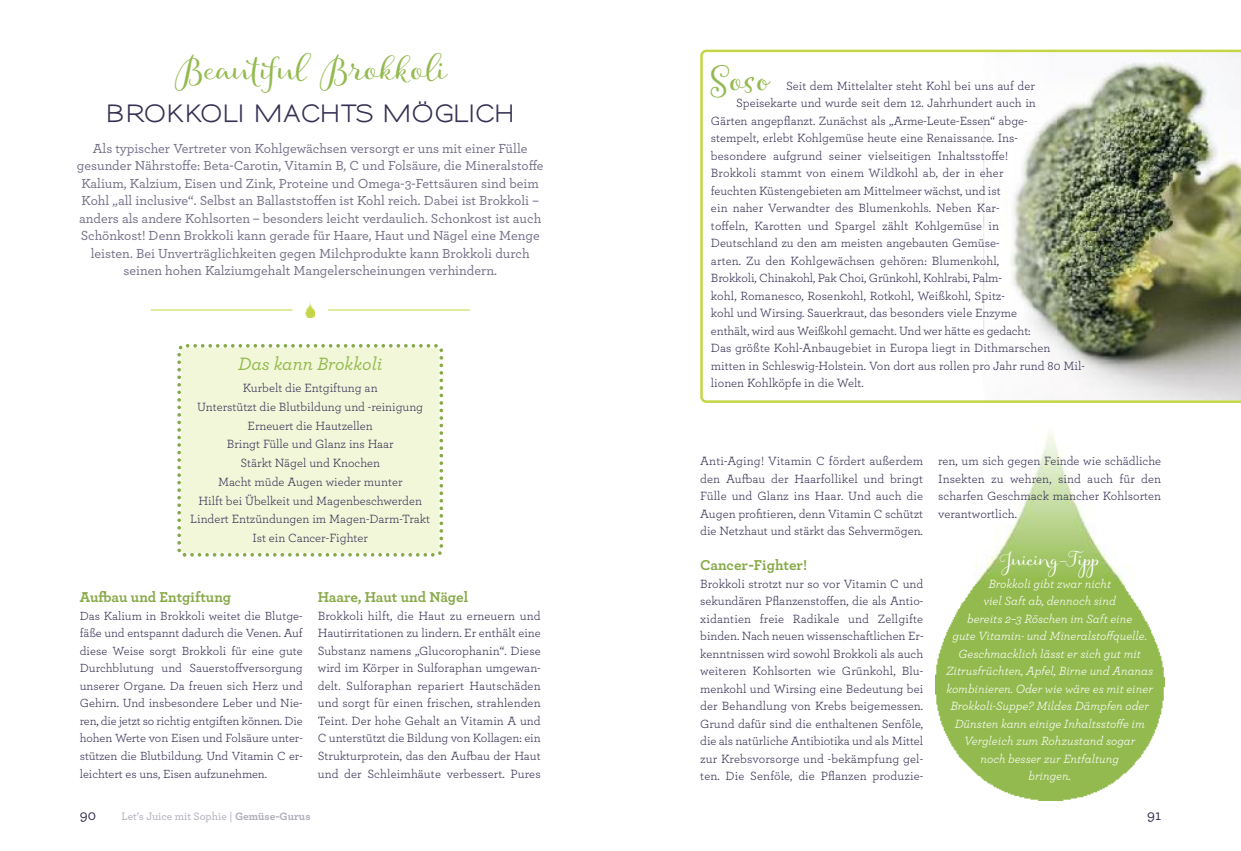
<style>
.page{position:relative;width:1241px;height:851px;background:#fff}
.page>*{position:absolute;margin:0;border:0;box-sizing:border-box;transform-origin:0 0}
.t1{font:31.25px "Allegretto Script";color:#93ba4e}
.t2{font:700 23.12px "Sansumi";letter-spacing:.005em;color:#343153}
.t3{font:italic 500 18.75px "Archer";color:#93ba4e}
.t4{font:17.5px "Allegretto Script";color:#fff}
.t5{font:700 15px "Archer";color:#88a948}
.t6{font:500 15px "Archer";color:#343153}
.t7{font:500 13.75px/17.5px "Archer";color:#716f87;text-align:center}
.t8{font:12.5px/17.5px "Archer";color:#343153;text-align:justify}
.t9{font:italic 12.5px/17.5px "Archer";color:#fff;text-align:center}
.t10{font:12.38px/17.5px "Archer";letter-spacing:-.005em;color:#343153;text-align:justify}
.t11{font:500 11.25px "Archer";color:#aeadba}
.s1{font-weight:700}
</style>
<div class="page">
<img style="left:935px;top:583px;width:229px;height:217px">
<div style="left:177px;top:344px;width:267px;height:213px;background:#f3f7da"></div>
<img style="left:305px;top:302px;width:10px;height:15px">
<hr style="left:151px;top:310px;width:141px;height:1px;background:#c4d646">
<hr style="left:328px;top:310px;width:141px;height:1px;background:#c4d646">
<img style="left:975px;top:433px;width:155px;height:150px">
<svg style="left:700px;top:50px;width:540px;height:353px"></svg>
<h1 class="t1" style="left:174px;top:50px;width:273px">Beautiful Brokkoli</h1>
<h2 class="t2" style="left:105px;top:100px;width:411px">BROKKOLI MACHTS MÖGLICH</h2>
<p class="t7" style="left:77px;top:141px;width:468px">Als typischer Vertreter von Kohlgewächsen versorgt er uns mit einer Fülle gesunder Nährstoffe: Beta-Carotin, Vitamin B, C und Folsäure, die Mineralstoffe Kalium, Kalzium, Eisen und Zink, Proteine und Omega-3-Fettsäuren sind beim Kohl „all inclusive“. Selbst an Ballaststoffen ist Kohl reich. Dabei ist Brokkoli – anders als andere Kohlsorten – besonders leicht verdaulich. Schonkost ist auch Schönkost! Denn Brokkoli kann gerade für Haare, Haut und Nägel eine Menge leisten. Bei Unverträglichkeiten gegen Milchprodukte kann Brokkoli durch seinen hohen Kalziumgehalt Mangelerscheinungen verhindern.</p>
<h3 class="t3" style="left:238px;top:357px;width:146px">Das kann Brokkoli</h3>
<p class="t8" style="left:190px;top:380px;width:241px;line-height:18.8px;text-align:center">Kurbelt die Entgiftung an<br>Unterstützt die Blutbildung und -reinigung<br>Erneuert die Hautzellen<br>Bringt Fülle und Glanz ins Haar<br>Stärkt Nägel und Knochen<br>Macht müde Augen wieder munter<br>Hilft bei Übelkeit und Magenbeschwerden<br>Lindert Entzündungen im Magen-Darm-Trakt<br>Ist ein Cancer-Fighter</p>
<p class="t5" style="left:80px;top:592px;width:153px">Aufbau und Entgiftung</p>
<p class="t10" style="left:80px;top:608px;width:224px">Das Kalium in Brokkoli weitet die Blutge&shy;fäße und entspannt dadurch die Venen. Auf diese Weise sorgt Brokkoli für eine gute Durchblutung und Sauerstoffversorgung unserer Organe. Da freuen sich Herz und Gehirn. Und insbesondere Leber und Nie&shy;ren, die jetzt so richtig entgiften können. Die hohen Werte von Eisen und Folsäure unter&shy;stützen die Blutbildung. Und Vitamin C er&shy;leichtert es uns, Eisen aufzunehmen.</p>
<p class="t5" style="left:318px;top:592px;width:152px">Haare, Haut und Nägel</p>
<p class="t8" style="left:318px;top:608px;width:224px">Brokkoli hilft, die Haut zu erneuern und Hautirritationen zu lindern. Er enthält eine Substanz namens „Glucorophanin“. Diese wird im Körper in Sulforaphan umgewan&shy;delt. Sulforaphan repariert Hautschäden und sorgt für einen frischen, strahlenden Teint. Der hohe Gehalt an Vitamin A und C unterstützt die Bildung von Kollagen: ein Strukturprotein, das den Aufbau der Haut und der Schleimhäute verbessert. Pures</p>
<h1 class="t1" style="left:710px;top:61px;width:61px">Soso</h1>
<p class="t8" style="left:786px;top:78px;width:250px">Seit dem Mittelalter steht Kohl bei uns auf der</p>
<p class="t8" style="left:736px;top:95px;width:301px">Speisekarte und wurde seit dem 12. Jahrhundert auch in</p>
<p class="t8" style="left:710px;top:113px;width:318px">Gärten angepflanzt. Zunächst als „Arme-Leute-Essen“ abge-</p>
<p class="t8" style="left:710px;top:130px;width:308px">stempelt, erlebt Kohlgemüse heute eine Renaissance. Ins-</p>
<p class="t8" style="left:710px;top:148px;width:298px">besondere aufgrund seiner vielseitigen Inhaltsstoffe!</p>
<p class="t8" style="left:710px;top:165px;width:294px">Brokkoli stammt von einem Wildkohl ab, der in eher</p>
<p class="t8" style="left:710px;top:183px;width:291px">feuchten Küstengebieten am Mittelmeer wächst, und ist</p>
<p class="t8" style="left:710px;top:200px;width:290px">ein naher Verwandter des Blumenkohls. Neben Kar-</p>
<p class="t8" style="left:710px;top:218px;width:290px">toffeln, Karotten und Spargel zählt Kohlgemüse in</p>
<p class="t8" style="left:710px;top:235px;width:290px">Deutschland zu den am meisten angebauten Gemüse-</p>
<p class="t8" style="left:710px;top:253px;width:290px">arten. Zu den Kohlgewächsen gehören: Blumenkohl,</p>
<p class="t8" style="left:710px;top:270px;width:292px">Brokkoli, Chinakohl, Pak Choi, Grünkohl, Kohlrabi, Palm-</p>
<p class="t8" style="left:710px;top:288px;width:295px">kohl, Romanesco, Rosenkohl, Rotkohl, Weißkohl, Spitz-</p>
<p class="t8" style="left:710px;top:305px;width:308px">kohl und Wirsing. Sauerkraut, das besonders viele Enzyme</p>
<p class="t8" style="left:710px;top:323px;width:321px">enthält, wird aus Weißkohl gemacht. Und wer hätte es gedacht:</p>
<p class="t8" style="left:710px;top:340px;width:341px">Das größte Kohl-Anbaugebiet in Europa liegt in Dithmarschen</p>
<p class="t8" style="left:710px;top:358px;width:375px">mitten in Schleswig-Holstein. Von dort aus rollen pro Jahr rund 80 Mil-</p>
<p class="t8" style="left:710px;top:375px;width:154px">lionen Kohlköpfe in die Welt.</p>
<p class="t8" style="left:700px;top:453px;width:224px">Anti-Aging! Vitamin C fördert außerdem den Aufbau der Haarfollikel und bringt Fülle und Glanz ins Haar. Und auch die Augen profitieren, denn Vitamin C schützt die Netzhaut und stärkt das Sehvermögen.</p>
<p class="t5" style="left:700px;top:560px;width:108px">Cancer-Fighter!</p>
<p class="t8" style="left:700px;top:576px;width:225px">Brokkoli strotzt nur so vor Vitamin C und sekundären Pflanzenstoffen, die als Antio&shy;xidantien freie Radikale und Zellgifte binden. Nach neuen wissenschaftlichen Er&shy;kenntnissen wird sowohl Brokkoli als auch weiteren Kohlsorten wie Grünkohl, Blu&shy;menkohl und Wirsing eine Bedeutung bei der Behandlung von Krebs beigemessen.<br>Grund dafür sind die enthaltenen Senföle, die als natürliche Antibiotika und als Mittel zur Krebsvorsorge und -bekämpfung gel&shy;ten. Die Senföle, die Pflanzen produzie-</p>
<p class="t8" style="left:938px;top:453px;width:224px">ren, um sich gegen Feinde wie schädliche Insekten zu wehren, sind auch für den scharfen Geschmack mancher Kohlsorten verantwortlich.</p>
<h3 class="t4" style="left:999px;top:548px;width:101px">Juicing-Tipp</h3>
<p class="t9" style="left:946px;top:576px;width:208px">Brokkoli gibt zwar nicht<br>viel Saft ab, dennoch sind<br>bereits 2–3 Röschen im Saft eine<br>gute Vitamin- und Mineralstoffquelle.<br>Geschmacklich lässt er sich gut mit<br>Zitrusfrüchten, Apfel, Birne und Ananas kombinieren. Oder wie wäre es mit einer<br>Brokkoli-Suppe? Mildes Dämpfen oder<br>Dünsten kann einige Inhaltsstoffe im<br>Vergleich zum Rohzustand sogar<br>noch besser zur Entfaltung<br>bringen.</p>
<p class="t6" style="left:80px;top:810px;width:18px">90</p>
<p class="t11" style="left:122px;top:812px;width:190px">Let’s Juice mit Sophie | <span class="s1">Gemüse-Gurus</span></p>
<p class="t6" style="left:1146px;top:810px;width:16px">91</p>
</div>
